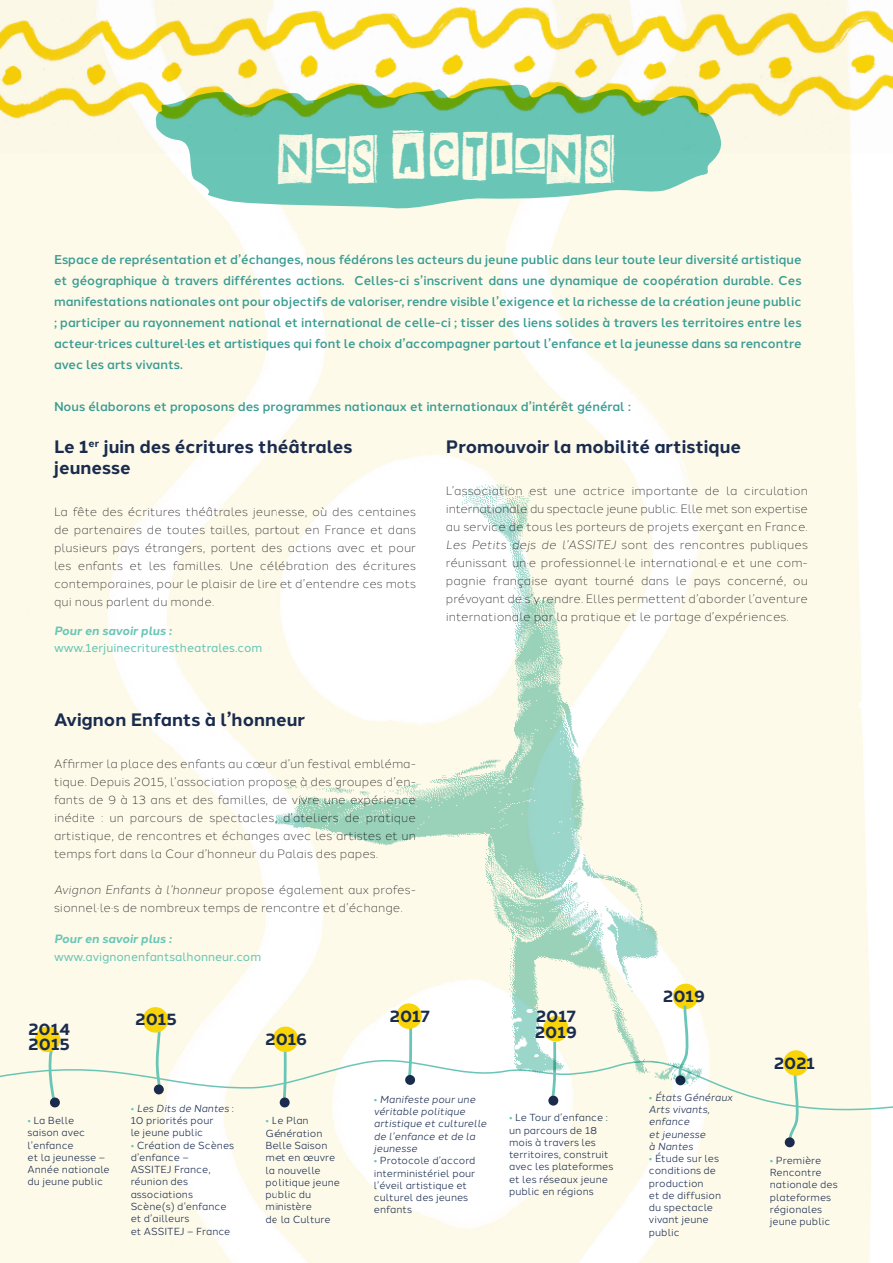
<style>
.page{position:relative;width:893px;height:1263px;background:#fff}
.page>*{position:absolute;margin:0;border:0;box-sizing:border-box;transform-origin:0 0}
.t1{font:37.5px "Art Post";letter-spacing:.05em;color:#fdfae8}
.t2{font:700 18px/21px "Halcom";color:#1a2b4e}
.t3{font:700 16.65px/15.1px "Halcom";color:#1a2b4e}
.t4{font:500 12.75px/21px "Halcom";color:#3a9c93;text-align:justify}
.t5{font:300 12px/18px "Halcom";color:#231f20;text-align:justify}
.t6{font:12px "Halcom";color:#69c6b6}
.t7{font:italic 700 12px "Halcom";color:#69c6b6}
.t8{font:10.2px/12.3px "Halcom";color:#1a2b4e}
.t9{font:italic 10.2px/12.3px "Halcom";color:#1a2b4e}
.s1{font-style:italic}
.s2{color:#69c6b6}
.s3{font-style:normal;color:#69c6b6}
</style>
<div class="page">
<img style="left:0;top:153px;width:871px;height:1110px">
<svg style="left:155px;top:153px;width:569px;height:58px;background:#93d5c5"></svg>
<img style="left:0;top:0;width:893px;height:153px">
<svg style="left:0;top:1044px;width:893px;height:89px"></svg>
<svg style="left:47px;top:1048px;width:11px;height:57px"></svg>
<svg style="left:154px;top:1030px;width:9px;height:62px"></svg>
<svg style="left:786px;top:1072px;width:13px;height:75px"></svg>
<div style="left:35px;top:1026px;width:25px;height:26px;background:#f8d409;border-radius:50%"></div>
<div style="left:143px;top:1007px;width:25px;height:25px;background:#f8d409;border-radius:50%"></div>
<div style="left:273px;top:1026px;width:25px;height:26px;background:#f8d409;border-radius:50%"></div>
<div style="left:783px;top:1050px;width:26px;height:26px;background:#f8d409;border-radius:50%"></div>
<div style="left:50px;top:1097px;width:10px;height:10px;background:#1a2b4e;border-radius:50%"></div>
<div style="left:154px;top:1084px;width:10px;height:10px;background:#1a2b4e;border-radius:50%"></div>
<div style="left:785px;top:1137px;width:10px;height:10px;background:#1a2b4e;border-radius:50%"></div>
<img style="left:277px;top:474px;width:446px;height:789px">
<h1 class="t1" style="left:278px;top:129px;width:338px">NOS ACTIONS</h1>
<p class="t4" style="left:54px;top:248px;width:749px">Espace de représentation et d’échanges, nous fédérons les acteurs du jeune public dans leur toute leur diversité artistique et géographique à travers différentes actions. Celles-ci s’inscrivent dans une dynamique de coopération durable. Ces manifestations nationales ont pour objectifs de valoriser, rendre visible l’exigence et la richesse de la création jeune public ; participer au rayonnement national et international de celle-ci ; tisser des liens solides à travers les territoires entre les acteur·trices culturel·les et artistiques qui font le choix d’accompagner partout l’enfance et la jeunesse dans sa rencontre avec les arts vivants.</p>
<p class="t4" style="left:54px;top:395px;width:578px">Nous élaborons et proposons des programmes nationaux et internationaux d’intérêt général :</p>
<h2 class="t2" style="left:54px;top:435px;width:300px">Le 1<sup>er</sup> juin des écritures théâtrales jeunesse</h2>
<p class="t5" style="left:54px;top:502px;width:364px">La fête des écritures théâtrales jeunesse, où des centaines de partenaires de toutes tailles, partout en France et dans plusieurs pays étrangers, portent des actions avec et pour les enfants et les familles. Une célébration des écritures contemporaines, pour le plaisir de lire et d’entendre ces mots qui nous parlent du monde.</p>
<p class="t7" style="left:54px;top:621px;width:119px">Pour en savoir plus :</p>
<p class="t6" style="left:54px;top:638px;width:210px">www.1erjuinecriturestheatrales.com</p>
<h2 class="t2" style="left:446px;top:435px;width:297px">Promouvoir la mobilité artistique</h2>
<p class="t5" style="left:446px;top:481px;width:364px">L’association est une actrice importante de la circulation internationale du spectacle jeune public. Elle met son expertise au service de tous les porteurs de projets exerçant en France.<br><span class="s1">Les Petits dejs de l’ASSITEJ</span> sont des rencontres publiques réunissant un·e professionnel·le international·e et une com&shy;pagnie française ayant tourné dans le pays concerné, ou prévoyant de s’y rendre. Elles permettent d’aborder l’aventure internationale par la pratique et le partage d’expériences.</p>
<h2 class="t2" style="left:54px;top:708px;width:253px">Avignon Enfants à l’honneur</h2>
<p class="t5" style="left:54px;top:754px;width:364px">Affirmer la place des enfants au cœur d’un festival embléma&shy;tique. Depuis 2015, l’association propose à des groupes d’en&shy;fants de 9 à 13 ans et des familles, de vivre une expérience inédite : un parcours de spectacles, d’ateliers de pratique artistique, de rencontres et échanges avec les artistes et un temps fort dans la Cour d’honneur du Palais des papes.</p>
<p class="t5" style="left:54px;top:880px;width:364px"><span class="s1">Avignon Enfants à l’honneur</span> propose également aux profes&shy;sionnel·le·s de nombreux temps de rencontre et d’échange.</p>
<p class="t7" style="left:54px;top:929px;width:119px">Pour en savoir plus :</p>
<p class="t6" style="left:54px;top:947px;width:209px">www.avignonenfantsalhonneur.com</p>
<h3 class="t3" style="left:28px;top:1020px;width:43px">2014<br>2015</h3>
<h3 class="t3" style="left:136px;top:1011px;width:43px">2015</h3>
<h3 class="t3" style="left:265px;top:1030px;width:43px">2016</h3>
<h3 class="t3" style="left:390px;top:1007px;width:41px">2017</h3>
<h3 class="t3" style="left:535px;top:1008px;width:43px">2017<br>2019</h3>
<h3 class="t3" style="left:663px;top:987px;width:43px">2019</h3>
<h3 class="t3" style="left:774px;top:1054px;width:43px">2021</h3>
<p class="t8" style="left:28px;top:1113px;width:84px"><span class="s2">•</span> La Belle<br>saison avec l’enfance<br>et la jeunesse –<br>Année nationale du jeune public</p>
<p class="t8" style="left:131px;top:1101px;width:105px"><span class="s2">•</span> <span class="s1">Les Dits de Nantes</span> :<br>10 priorités pour<br>le jeune public</p>
<p class="t8" style="left:131px;top:1138px;width:105px"><span class="s2">•</span> Création de Scènes d’enfance –<br>ASSITEJ France, réunion des associations<br>Scène(s) d’enfance et d’ailleurs<br>et ASSITEJ – France</p>
<p class="t8" style="left:266px;top:1114px;width:76px"><span class="s2">•</span> Le Plan<br>Génération<br>Belle Saison met en œuvre la nouvelle politique jeune public du ministère<br>de la Culture</p>
<p class="t9" style="left:374px;top:1092px;width:114px"><span class="s3">•</span> Manifeste pour une véritable politique artistique et culturelle de l’enfance et de la jeunesse</p>
<p class="t8" style="left:374px;top:1153px;width:103px"><span class="s2">•</span> Protocole d’accord interministériel pour l’éveil artistique et culturel des jeunes enfants</p>
<p class="t8" style="left:509px;top:1111px;width:106px"><span class="s2">•</span> Le Tour d’enfance : un parcours de 18 mois à travers les territoires, construit avec les plateformes et les réseaux jeune public en régions</p>
<p class="t9" style="left:649px;top:1090px;width:85px"><span class="s3">•</span> États Généraux<br>Arts vivants, enfance<br>et jeunesse<br>à Nantes</p>
<p class="t8" style="left:649px;top:1151px;width:74px"><span class="s2">•</span> Étude sur les conditions de production<br>et de diffusion du spectacle vivant jeune public</p>
<p class="t8" style="left:770px;top:1153px;width:69px"><span class="s2">•</span> Première<br>Rencontre nationale des plateformes régionales jeune public</p>
</div>
